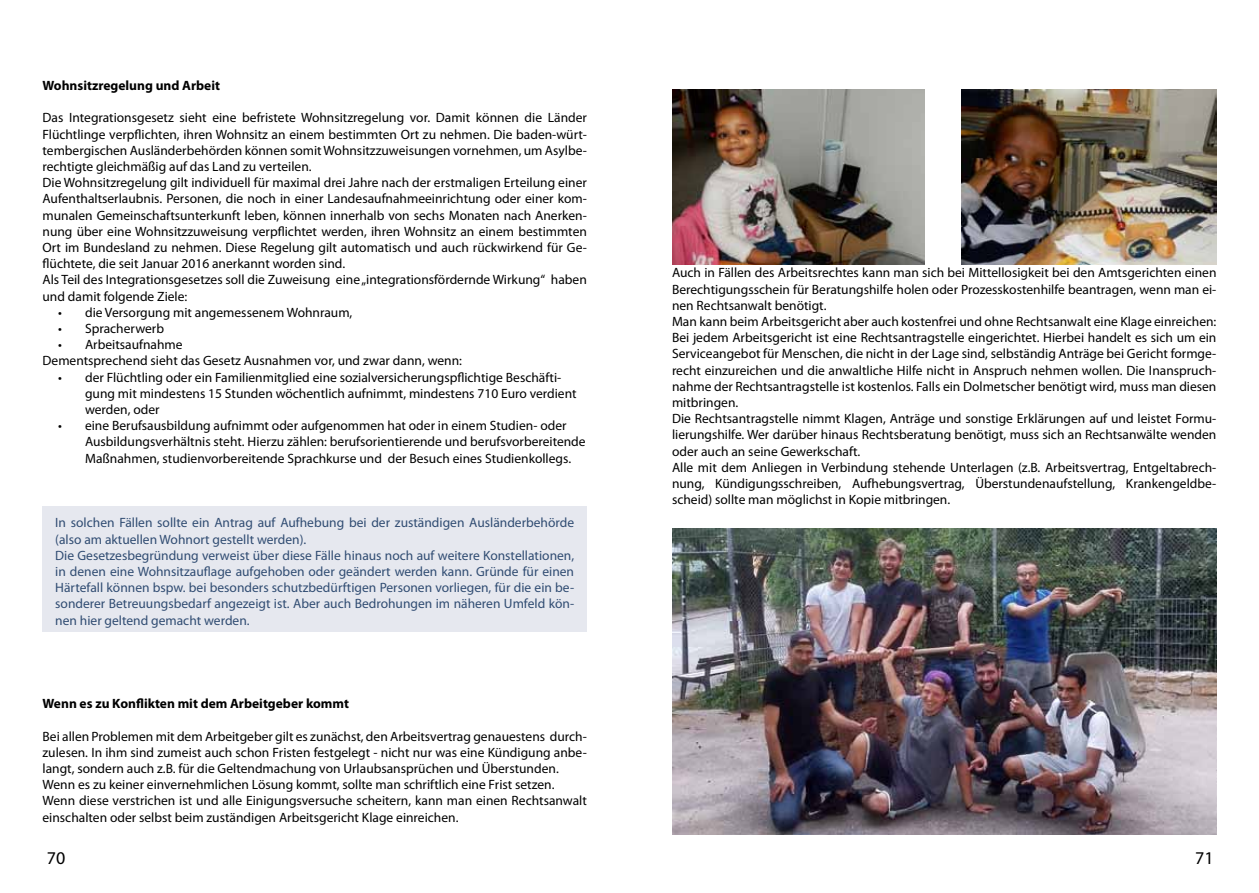
<style>
.page{position:relative;width:1259px;height:893px;background:#fff}
.page>*{position:absolute;margin:0;border:0;box-sizing:border-box;transform-origin:0 0}
.t1{font:18px "Myriad Pro";color:#000}
.t2{font:13.5px/16.2px "Myriad Pro";color:#000}
.t3{font:13.5px/16.2px "Myriad Pro";color:#304c72}
.t4{font:700 13.5px "Myriad Pro";color:#000}
</style>
<div class="page">
<div style="left:43px;top:507px;width:544px;height:125px;background:#e6e8ef"></div>
<img style="left:672px;top:528px;width:544px;height:306px">
<img style="left:672px;top:89px;width:252px;height:175px">
<img style="left:961px;top:89px;width:255px;height:175px">
<p class="t4" style="left:43px;top:77px;width:179px">Wohnsitzregelung und Arbeit</p>
<p class="t2" style="left:43px;top:110px;width:546px">Das Integrationsgesetz sieht eine befristete Wohnsitzregelung vor. Damit können die Länder Flüchtlinge verpflichten, ihren Wohnsitz an einem bestimmten Ort zu nehmen. Die baden-würt&shy;tembergischen Ausländerbehörden können somit Wohnsitzzuweisungen vornehmen, um Asylbe&shy;rechtigte gleichmäßig auf das Land zu verteilen.<br>Die Wohnsitzregelung gilt individuell für maximal drei Jahre nach der erstmaligen Erteilung einer Aufenthaltserlaubnis. Personen, die noch in einer Landesaufnahmeeinrichtung oder einer kom&shy;munalen Gemeinschaftsunterkunft leben, können innerhalb von sechs Monaten nach Anerken&shy;nung über eine Wohnsitzzuweisung verpflichtet werden, ihren Wohnsitz an einem bestimmten Ort im Bundesland zu nehmen. Diese Regelung gilt automatisch und auch rückwirkend für Ge&shy;flüchtete, die seit Januar 2016 anerkannt worden sind.<br>Als Teil des Integrationsgesetzes soll die Zuweisung eine „integrationsfördernde Wirkung“ haben und damit folgende Ziele:</p>
<p class="t2" style="left:58px;top:304px;width:296px">• die Versorgung mit angemessenem Wohnraum,</p>
<p class="t2" style="left:58px;top:320px;width:107px">• Spracherwerb</p>
<p class="t2" style="left:43px;top:336px;width:421px;text-indent:16px">• Arbeitsaufnahme<br>Dementsprechend sieht das Gesetz Ausnahmen vor, und zwar dann, wenn:</p>
<p class="t2" style="left:85px;top:369px;width:493px;text-indent:-27px">• der Flüchtling oder ein Familienmitglied eine sozialversicherungspflichtige Beschäfti&shy;gung mit mindestens 15 Stunden wöchentlich aufnimmt, mindestens 710 Euro verdient werden, oder</p>
<p class="t2" style="left:85px;top:417px;width:502px;text-indent:-27px">• eine Berufsausbildung aufnimmt oder aufgenommen hat oder in einem Studien- oder<br>Ausbildungsverhältnis steht. Hierzu zählen: berufsorientierende und berufsvorbereitende<br>Maßnahmen, studienvorbereitende Sprachkurse und der Besuch eines Studienkollegs.</p>
<p class="t3" style="left:55px;top:515px;width:520px">In solchen Fällen sollte ein Antrag auf Aufhebung bei der zuständigen Ausländerbehörde (also am aktuellen Wohnort gestellt werden).<br>Die Gesetzesbegründung verweist über diese Fälle hinaus noch auf weitere Konstellationen, in denen eine Wohnsitzauflage aufgehoben oder geändert werden kann. Gründe für einen Härtefall können bspw. bei besonders schutzbedürftigen Personen vorliegen, für die ein be&shy;sonderer Betreuungsbedarf angezeigt ist. Aber auch Bedrohungen im näheren Umfeld kön&shy;nen hier geltend gemacht werden.</p>
<p class="t2" style="left:672px;top:265px;width:546px">Auch in Fällen des Arbeitsrechtes kann man sich bei Mittellosigkeit bei den Amtsgerichten einen Berechtigungsschein für Beratungshilfe holen oder Prozesskostenhilfe beantragen, wenn man ei&shy;nen Rechtsanwalt benötigt.<br>Man kann beim Arbeitsgericht aber auch kostenfrei und ohne Rechtsanwalt eine Klage einreichen:<br>Bei jedem Arbeitsgericht ist eine Rechtsantragstelle eingerichtet. Hierbei handelt es sich um ein Serviceangebot für Menschen, die nicht in der Lage sind, selbständig Anträge bei Gericht formge&shy;recht einzureichen und die anwaltliche Hilfe nicht in Anspruch nehmen wollen. Die Inanspruch&shy;nahme der Rechtsantragstelle ist kostenlos. Falls ein Dolmetscher benötigt wird, muss man diesen mitbringen.<br>Die Rechtsantragstelle nimmt Klagen, Anträge und sonstige Erklärungen auf und leistet Formu&shy;lierungshilfe. Wer darüber hinaus Rechtsberatung benötigt, muss sich an Rechtsanwälte wenden oder auch an seine Gewerkschaft.<br>Alle mit dem Anliegen in Verbindung stehende Unterlagen (z.B. Arbeitsvertrag, Entgeltabrech&shy;nung, Kündigungsschreiben, Aufhebungsvertrag, Überstundenaufstellung, Krankengeldbe&shy;scheid) sollte man möglichst in Kopie mitbringen.</p>
<p class="t4" style="left:43px;top:695px;width:308px">Wenn es zu Konflikten mit dem Arbeitgeber kommt</p>
<p class="t2" style="left:43px;top:728px;width:546px">Bei allen Problemen mit dem Arbeitgeber gilt es zunächst, den Arbeitsvertrag genauestens durch&shy;zulesen. In ihm sind zumeist auch schon Fristen festgelegt - nicht nur was eine Kündigung anbe&shy;langt, sondern auch z.B. für die Geltendmachung von Urlaubsansprüchen und Überstunden.<br>Wenn es zu keiner einvernehmlichen Lösung kommt, sollte man schriftlich eine Frist setzen.<br>Wenn diese verstrichen ist und alle Einigungsversuche scheitern, kann man einen Rechtsanwalt einschalten oder selbst beim zuständigen Arbeitsgericht Klage einreichen.</p>
<h1 class="t1" style="left:47px;top:847px;width:20px">70</h1>
<h1 class="t1" style="left:1195px;top:847px;width:20px">71</h1>
</div>
